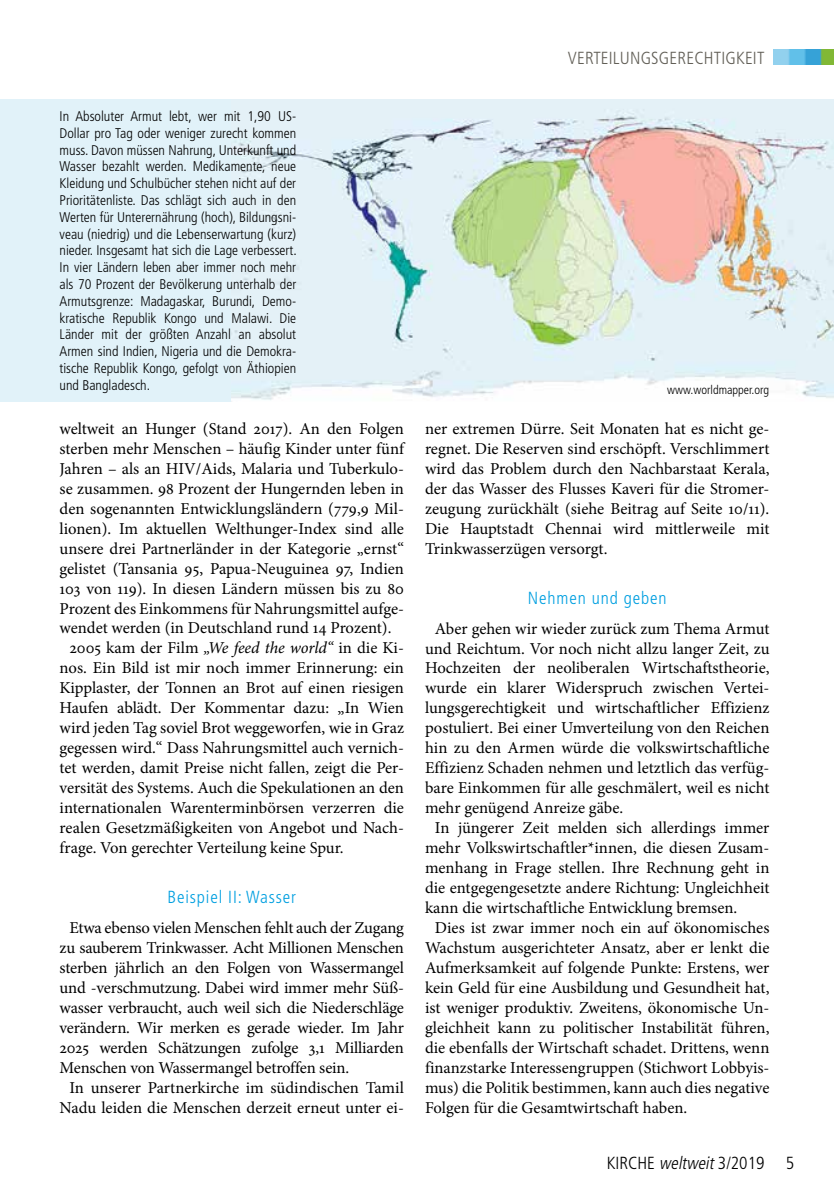
<style>
.page{position:relative;width:834px;height:1191px;background:#fff}
.page>*{position:absolute;margin:0;border:0;box-sizing:border-box;transform-origin:0 0}
.t1{font:300 condensed 17.5px "Frutiger";color:#009fe0}
.t2{font:300 condensed 17.5px "Frutiger";letter-spacing:.01em;color:#625f57}
.t3{font:300 condensed 17.5px "Frutiger";color:#000}
.t4{font:16.62px/19.9px "Minion Pro";color:#000;text-align:justify}
.t5{font:300 condensed 14px/16.8px "Frutiger";color:#000;text-align:justify}
.t6{font:300 condensed 12.25px "Frutiger";color:#000}
.s1{font-style:italic}
</style>
<div class="page">
<img style="left:773px;top:50px;width:60px;height:14px">
<div style="left:0;top:99px;width:833px;height:303px;background:#e1f2f9"></div>
<img style="left:232px;top:113px;width:601px;height:289px">
<p class="t5" style="left:60px;top:108px;width:238px">I n Absoluter Armut lebt, wer mit 1,90 US-Dollar pro Tag oder weniger zurecht kommen muss. Davon müssen Nahrung, U nterkunft und Wasser bezahlt werden. Medikamente, neue Kleidung und Schulbücher stehen nicht auf der Prioritätenliste. Das schlägt sich auch in den Werten für U nterernährung (hoch), Bildungsni&shy;veau (niedrig) und die Lebenserwartung (kurz) nieder. I nsgesamt hat sich die Lage verbessert.<br>I n vier Ländern leben aber immer noch mehr als 70 Prozent der Bevölkerung unterhalb der Armutsgrenze: Madagaskar, Burundi, Demo&shy;kratische Republik Kongo und Malawi. Die Länder mit der größten Anzahl an absolut Armen sind I ndien, N igeria und die Demokra&shy;tische Republik Kongo, gefolgt von Äthiopien und Bangladesch.</p>
<p class="t4" style="left:60px;top:419px;width:346px">weltweit an Hunger (Stand 2017). An den Folgen</p>
<p class="t4" style="left:60px;top:438px;width:346px">sterben mehr Menschen – häufig Kinder unter fünf</p>
<p class="t4" style="left:60px;top:458px;width:346px">Jahren – als an HIV/Aids, Malaria und Tuberkulo-</p>
<p class="t4" style="left:60px;top:478px;width:346px">se zusammen. 98 Prozent der Hungernden leben in</p>
<p class="t4" style="left:60px;top:498px;width:346px">den sogenannten Entwicklungsländern (779,9 Mil-</p>
<p class="t4" style="left:60px;top:518px;width:346px">lionen). Im aktuellen Welthunger-Index sind alle</p>
<p class="t4" style="left:60px;top:538px;width:346px">unsere drei Partnerländer in der Kategorie „ernst“</p>
<p class="t4" style="left:60px;top:558px;width:346px">gelistet (Tansania 95, Papua-Neuguinea 97, Indien</p>
<p class="t4" style="left:60px;top:578px;width:346px">103 von 119). In diesen Ländern müssen bis zu 80</p>
<p class="t4" style="left:60px;top:598px;width:346px">Prozent des Einkommens für Nahrungsmittel aufge-</p>
<p class="t4" style="left:60px;top:618px;width:333px">wendet werden (in Deutschland rund 14 Prozent).</p>
<p class="t4" style="left:69px;top:638px;width:336px">2005 kam der Film <span class="s1">„We feed the world“</span> in die Ki-</p>
<p class="t4" style="left:60px;top:658px;width:346px">nos. Ein Bild ist mir noch immer Erinnerung: ein</p>
<p class="t4" style="left:60px;top:678px;width:346px">Kipplaster, der Tonnen an Brot auf einen riesigen</p>
<p class="t4" style="left:60px;top:698px;width:346px">Haufen ablädt. Der Kommentar dazu: „In Wien</p>
<p class="t4" style="left:60px;top:718px;width:346px">wird jeden Tag soviel Brot weggeworfen, wie in Graz</p>
<p class="t4" style="left:60px;top:738px;width:346px">gegessen wird.“ Dass Nahrungsmittel auch vernich-</p>
<p class="t4" style="left:60px;top:758px;width:346px">tet werden, damit Preise nicht fallen, zeigt die Per-</p>
<p class="t4" style="left:60px;top:778px;width:346px">versität des Systems. Auch die Spekulationen an den</p>
<p class="t4" style="left:60px;top:798px;width:346px">internationalen Warenterminbörsen verzerren die</p>
<p class="t4" style="left:60px;top:818px;width:346px">realen Gesetzmäßigkeiten von Angebot und Nach-</p>
<p class="t4" style="left:60px;top:837px;width:285px">frage. Von gerechter Verteilung keine Spur.</p>
<p class="t1" style="left:167px;top:887px;width:130px">Beispiel II : Wasser</p>
<p class="t4" style="left:69px;top:917px;width:336px">Etwa ebenso vielen Menschen fehlt auch der Zugang</p>
<p class="t4" style="left:60px;top:937px;width:346px">zu sauberem Trinkwasser. Acht Millionen Menschen</p>
<p class="t4" style="left:60px;top:957px;width:346px">sterben jährlich an den Folgen von Wassermangel</p>
<p class="t4" style="left:60px;top:977px;width:346px">und -verschmutzung. Dabei wird immer mehr Süß-</p>
<p class="t4" style="left:60px;top:997px;width:346px">wasser verbraucht, auch weil sich die Niederschläge</p>
<p class="t4" style="left:60px;top:1017px;width:346px">verändern. Wir merken es gerade wieder. Im Jahr</p>
<p class="t4" style="left:60px;top:1037px;width:346px">2025 werden Schätzungen zufolge 3,1 Milliarden</p>
<p class="t4" style="left:60px;top:1057px;width:291px">Menschen von Wassermangel betroffen sein.</p>
<p class="t4" style="left:69px;top:1077px;width:336px">In unserer Partnerkirche im südindischen Tamil</p>
<p class="t4" style="left:60px;top:1097px;width:346px">Nadu leiden die Menschen derzeit erneut unter ei-</p>
<p class="t2" style="left:568px;top:48px;width:198px">Verteilungsgerechtigkeit</p>
<p class="t6" style="left:667px;top:383px;width:103px">www.worldmapper.org</p>
<p class="t4" style="left:425px;top:419px;width:346px">ner extremen Dürre. Seit Monaten hat es nicht ge&shy;regnet. Die Reserven sind erschöpft. Verschlimmert wird das Problem durch den Nachbarstaat Kerala, der das Wasser des Flusses Kaveri für die Stromer&shy;zeugung zurückhält (siehe Beitrag auf Seite 10/11).<br>Die Hauptstadt Chennai wird mittlerweile mit Trinkwasserzügen versorgt.</p>
<p class="t1" style="left:528px;top:587px;width:140px">Nehmen und geben</p>
<p class="t4" style="left:435px;top:618px;width:336px">Aber gehen wir wieder zurück zum Thema Armut</p>
<p class="t4" style="left:425px;top:638px;width:346px">und Reichtum. Vor noch nicht allzu langer Zeit, zu</p>
<p class="t4" style="left:425px;top:658px;width:346px">Hochzeiten der neoliberalen Wirtschaftstheorie,</p>
<p class="t4" style="left:425px;top:678px;width:346px">wurde ein klarer Widerspruch zwischen Vertei-</p>
<p class="t4" style="left:425px;top:698px;width:346px">lungsgerechtigkeit und wirtschaftlicher Effizienz</p>
<p class="t4" style="left:425px;top:718px;width:346px">postuliert. Bei einer Umverteilung von den Reichen</p>
<p class="t4" style="left:425px;top:738px;width:346px">hin zu den Armen würde die volkswirtschaftliche</p>
<p class="t4" style="left:425px;top:758px;width:346px">Effizienz Schaden nehmen und letztlich das verfüg-</p>
<p class="t4" style="left:425px;top:778px;width:346px">bare Einkommen für alle geschmälert, weil es nicht</p>
<p class="t4" style="left:425px;top:798px;width:200px">mehr genügend Anreize gäbe.</p>
<p class="t4" style="left:435px;top:818px;width:336px">In jüngerer Zeit melden sich allerdings immer</p>
<p class="t4" style="left:425px;top:838px;width:346px">mehr Volkswirtschaftler*innen, die diesen Zusam-</p>
<p class="t4" style="left:425px;top:858px;width:346px">menhang in Frage stellen. Ihre Rechnung geht in</p>
<p class="t4" style="left:425px;top:877px;width:346px">die entgegengesetzte andere Richtung: Ungleichheit</p>
<p class="t4" style="left:425px;top:897px;width:314px">kann die wirtschaftliche Entwicklung bremsen.</p>
<p class="t4" style="left:435px;top:917px;width:336px">Dies ist zwar immer noch ein auf ökonomisches</p>
<p class="t4" style="left:425px;top:937px;width:346px">Wachstum ausgerichteter Ansatz, aber er lenkt die</p>
<p class="t4" style="left:425px;top:957px;width:346px">Aufmerksamkeit auf folgende Punkte: Erstens, wer</p>
<p class="t4" style="left:425px;top:977px;width:346px">kein Geld für eine Ausbildung und Gesundheit hat,</p>
<p class="t4" style="left:425px;top:997px;width:346px">ist weniger produktiv. Zweitens, ökonomische Un-</p>
<p class="t4" style="left:425px;top:1017px;width:346px">gleichheit kann zu politischer Instabilität führen,</p>
<p class="t4" style="left:425px;top:1037px;width:346px">die ebenfalls der Wirtschaft schadet. Drittens, wenn</p>
<p class="t4" style="left:425px;top:1057px;width:346px">finanzstarke Interessengruppen (Stichwort Lobbyis-</p>
<p class="t4" style="left:425px;top:1077px;width:346px">mus) die Politik bestimmen, kann auch dies negative</p>
<p class="t4" style="left:425px;top:1097px;width:264px">Folgen für die Gesamtwirtschaft haben.</p>
<p class="t3" style="left:606px;top:1153px;width:189px">KIRCHE <span class="s1">weltweit</span>3/2019 5</p>
</div>
